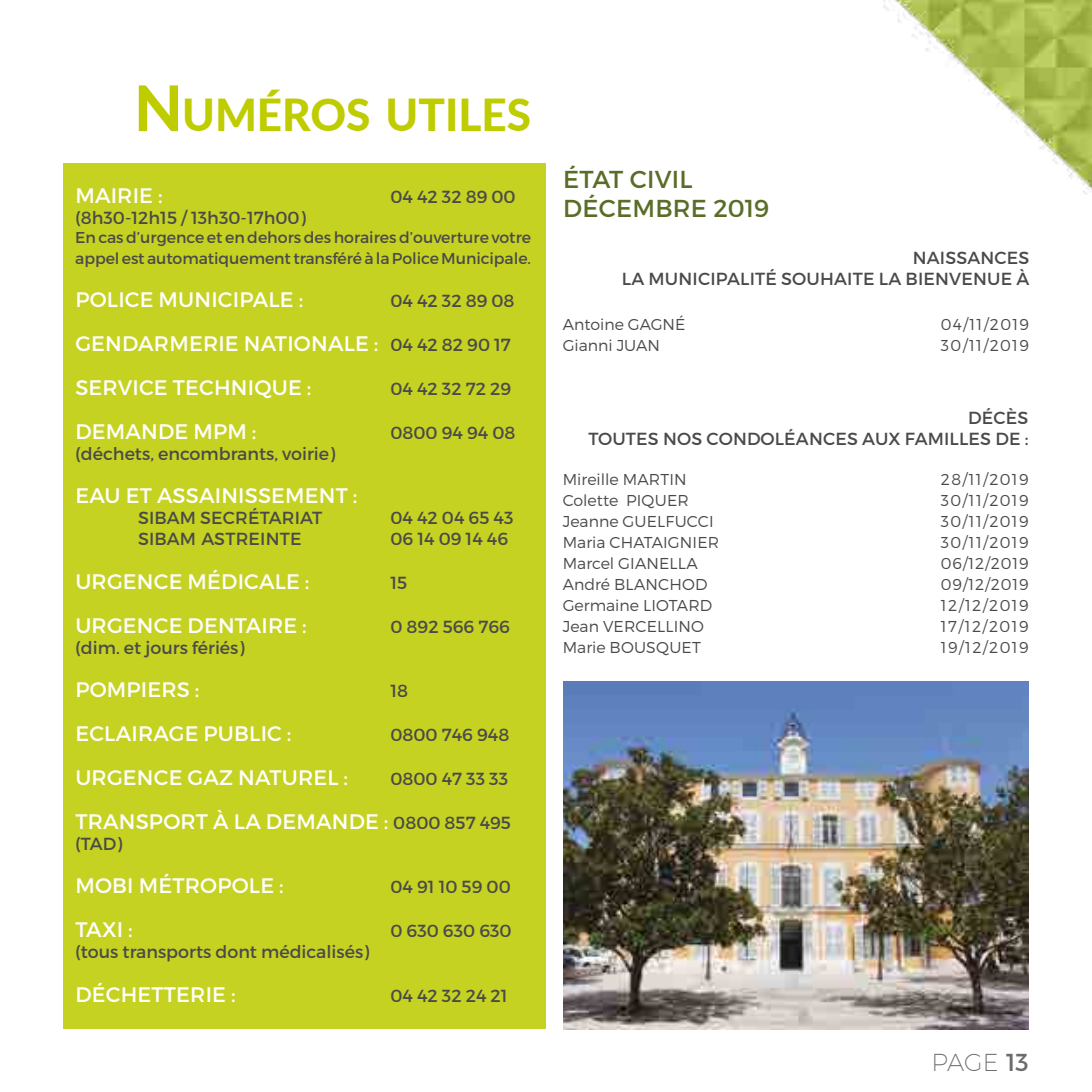
<style>
.page{position:relative;width:1092px;height:1092px;background:#fff}
.page>*{position:absolute;margin:0;border:0;box-sizing:border-box;transform-origin:0 0}
.t1{font:800 44.1px "Lato";color:#becc00}
.t2{font:24.5px/29.4px "Montserrat";letter-spacing:.01em;color:#5a6d27}
.t3{font:200 24.5px "Montserrat";color:#6d6d6c}
.t4{font:21px/44.1px "Montserrat";letter-spacing:.01em;color:#fff}
.t5{font:17.5px/21px "Montserrat";color:#4a4a49;text-align:right}
.t6{font:300 15.75px "Montserrat";letter-spacing:.01em;color:#4a4a49}
.t7{font:15.75px/21px "Montserrat";letter-spacing:-.005em;color:#4a4a49}
.s1{font-size:63px}
.s2{font-size:17.5px;color:#4a4a49}
.s3{font-weight:400}
</style>
<div class="page">
<div style="left:63px;top:164px;width:483px;height:864px;background:#c6d222"></div>
<img style="left:883px;top:0;width:208px;height:194px">
<img style="left:563px;top:681px;width:465px;height:348px">
<h1 class="t1" style="left:134px;top:82px;width:398px"><span class="s1">N</span>UMÉROS UTILES</h1>
<p class="t4" style="left:75px;top:173px;width:89px">MAIRIE :</p>
<p class="t5" style="left:390px;top:186px;width:127px">04 42 32 89 00</p>
<p class="t5" style="left:75px;top:207px;width:232px">(8h30-12h15 / 13h30-17h00)</p>
<p class="t7" style="left:75px;top:227px;width:457px">En cas d’urgence et en dehors des horaires d’ouverture votre appel est automatiquement transféré à la Police Municipale.</p>
<p class="t4" style="left:75px;top:277px;width:229px">POLICE MUNICIPALE :</p>
<p class="t5" style="left:390px;top:290px;width:126px">04 42 32 89 08</p>
<p class="t4" style="left:75px;top:321px;width:437px">GENDARMERIE NATIONALE : <span class="s2">04 42 82 90 17<br></span>SERVICE TECHNIQUE :</p>
<p class="t5" style="left:390px;top:378px;width:122px">04 42 32 72 29</p>
<p class="t4" style="left:75px;top:409px;width:182px">DEMANDE MPM :</p>
<p class="t5" style="left:390px;top:422px;width:126px">0800 94 94 08</p>
<p class="t5" style="left:75px;top:443px;width:261px">(déchets, encombrants, voirie)</p>
<p class="t4" style="left:75px;top:473px;width:283px">EAU ET ASSAINISSEMENT :</p>
<p class="t5" style="left:138px;top:507px;width:185px">SIBAM SECRÉTARIAT</p>
<p class="t5" style="left:390px;top:507px;width:124px">04 42 04 65 43</p>
<p class="t5" style="left:138px;top:528px;width:165px">SIBAM ASTREINTE</p>
<p class="t5" style="left:390px;top:528px;width:119px">06 14 09 14 46</p>
<p class="t4" style="left:75px;top:559px;width:235px">URGENCE MÉDICALE :</p>
<p class="t5" style="left:390px;top:572px;width:18px">15</p>
<p class="t4" style="left:75px;top:603px;width:233px">URGENCE DENTAIRE :</p>
<p class="t5" style="left:390px;top:616px;width:121px">0 892 566 766</p>
<p class="t5" style="left:75px;top:637px;width:171px">(dim. et jours fériés)</p>
<p class="t4" style="left:75px;top:667px;width:125px">POMPIERS :</p>
<p class="t5" style="left:390px;top:680px;width:19px">18</p>
<p class="t4" style="left:75px;top:711px;width:217px">ECLAIRAGE PUBLIC :</p>
<p class="t5" style="left:390px;top:724px;width:120px">0800 746 948</p>
<p class="t4" style="left:75px;top:755px;width:274px">URGENCE GAZ NATUREL :</p>
<p class="t5" style="left:390px;top:768px;width:119px">0800 47 33 33</p>
<p class="t4" style="left:75px;top:799px;width:437px">TRANSPORT À LA DEMANDE : <span class="s2">0800 857 495</span></p>
<p class="t5" style="left:75px;top:833px;width:49px">(TAD)</p>
<p class="t4" style="left:75px;top:863px;width:210px">MOBI MÉTROPOLE :</p>
<p class="t5" style="left:390px;top:876px;width:122px">04 91 10 59 00</p>
<p class="t4" style="left:75px;top:907px;width:59px">TAXI :</p>
<p class="t5" style="left:390px;top:920px;width:123px">0 630 630 630</p>
<p class="t5" style="left:75px;top:941px;width:295px">(tous transports dont médicalisés)</p>
<p class="t4" style="left:75px;top:972px;width:161px">DÉCHETTERIE :</p>
<p class="t5" style="left:390px;top:985px;width:119px">04 42 32 24 21</p>
<h2 class="t2" style="left:563px;top:164px;width:207px">ÉTAT CIVIL<br>DÉCEMBRE 2019</h2>
<p class="t5" style="left:621px;top:247px;width:409px">NAISSANCES<br>LA MUNICIPALITÉ SOUHAITE LA BIENVENUE À</p>
<p class="t6" style="left:562px;top:315px;width:124px">Antoine GAGNÉ</p>
<p class="t6" style="left:940px;top:315px;width:89px">04/11/2019</p>
<p class="t6" style="left:562px;top:336px;width:99px">Gianni JUAN</p>
<p class="t6" style="left:940px;top:336px;width:89px">30/11/2019</p>
<p class="t5" style="left:588px;top:407px;width:441px">DÉCÈS<br>TOUTES NOS CONDOLÉANCES AUX FAMILLES DE :</p>
<p class="t6" style="left:562px;top:469px;width:125px">Mireille MARTIN</p>
<p class="t6" style="left:940px;top:469px;width:89px">28/11/2019</p>
<p class="t6" style="left:562px;top:490px;width:128px">Colette PIQUER</p>
<p class="t6" style="left:940px;top:490px;width:89px">30/11/2019</p>
<p class="t6" style="left:562px;top:511px;width:152px">Jeanne GUELFUCCI</p>
<p class="t6" style="left:940px;top:511px;width:89px">30/11/2019</p>
<p class="t6" style="left:562px;top:532px;width:158px">Maria CHATAIGNIER</p>
<p class="t6" style="left:940px;top:532px;width:89px">30/11/2019</p>
<p class="t6" style="left:562px;top:553px;width:136px">Marcel GIANELLA</p>
<p class="t6" style="left:940px;top:553px;width:89px">06/12/2019</p>
<p class="t6" style="left:562px;top:574px;width:146px">André BLANCHOD</p>
<p class="t6" style="left:940px;top:574px;width:89px">09/12/2019</p>
<p class="t6" style="left:562px;top:595px;width:151px">Germaine LIOTARD</p>
<p class="t6" style="left:940px;top:595px;width:89px">12/12/2019</p>
<p class="t6" style="left:562px;top:616px;width:143px">Jean VERCELLINO</p>
<p class="t6" style="left:940px;top:616px;width:89px">17/12/2019</p>
<p class="t6" style="left:562px;top:637px;width:139px">Marie BOUSQUET</p>
<p class="t6" style="left:940px;top:637px;width:89px">19/12/2019</p>
<h2 class="t3" style="left:931px;top:1047px;width:99px">PAGE <span class="s3">13</span></h2>
</div>
